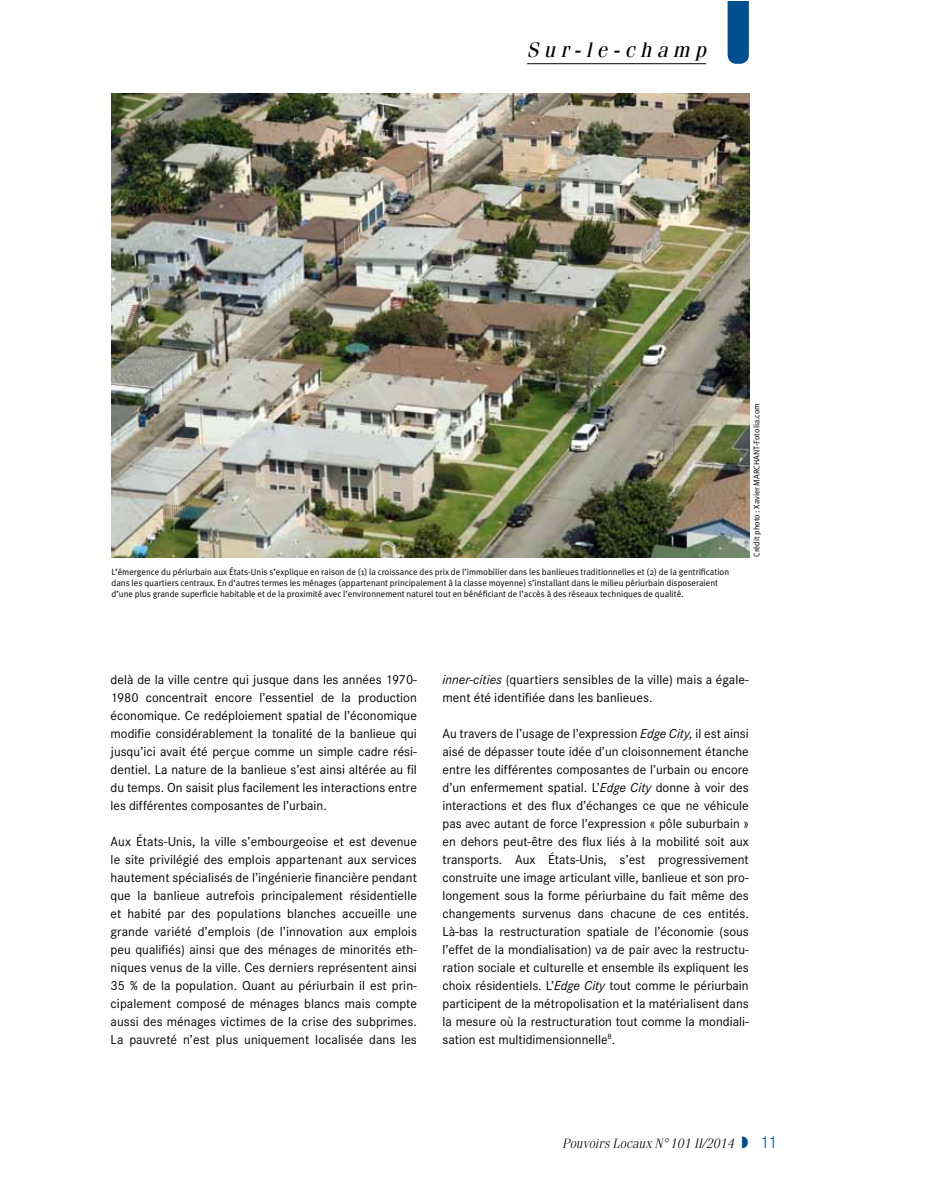
<style>
.page{position:relative;width:936px;height:1191px;background:#fff}
.page>*{position:absolute;margin:0;border:0;box-sizing:border-box;transform-origin:0 0}
.t1{font:italic 21px "Fenice";letter-spacing:.25em;color:#000}
.t2{font:300 condensed 16.5px "Helvetica Neue LT Pro";color:#004f91}
.t3{font:13.5px/18px "Corporate S";letter-spacing:.005em;color:#000;text-align:justify}
.t4{font:italic 300 13.5px "Fenice";color:#000}
.t5{font:9px/11.2px "Meta Plus Normal";color:#000}
.t6{font:8.25px "Meta Plus Normal";color:#000}
.s1{font-style:italic}
</style>
<div class="page">
<hr style="left:527px;top:63px;width:179px;height:1px;background:#000">
<svg style="left:727px;top:1px;width:21px;height:63px"></svg>
<img style="left:111px;top:94px;width:638px;height:463px">
<h1 class="t1" style="left:527px;top:37px;width:181px">Sur-le-champ</h1>
<p class="t5" style="left:111px;top:566px;width:619px">L’émergence du périurbain aux États-Unis s’explique en raison de (1) la croissance des prix de l’immobilier dans les banlieues traditionnelles et (2) de la gentrification dans les quartiers centraux. En d’autres termes les ménages (appartenant principalement à la classe moyenne) s’installant dans le milieu périurbain disposeraient d’une plus grande superficie habitable et de la proximité avec l’environnement naturel tout en bénéficiant de l’accès à des réseaux techniques de qualité.</p>
<p class="t6" style="left:752px;top:557px;width:155px;rotate:-90deg">Crédit photo: Xavier MARCHANT-Fotolia.com</p>
<p class="t3" style="left:111px;top:671px;width:308px">delà de la ville centre qui jusque dans les années 1970- 1980 concentrait encore l’essentiel de la production économique. Ce redéploiement spatial de l’économique modifie considérablement la tonalité de la banlieue qui jusqu’ici avait été perçue comme un simple cadre rési&shy;dentiel. La nature de la banlieue s’est ainsi altérée au fil du temps. On saisit plus facilement les interactions entre les différentes composantes de l’urbain.</p>
<p class="t3" style="left:111px;top:833px;width:308px">Aux États-Unis, la ville s’embourgeoise et est devenue le site privilégié des emplois appartenant aux services hautement spécialisés de l’ingénierie financière pendant que la banlieue autrefois principalement résidentielle et habité par des populations blanches accueille une grande variété d’emplois (de l’innovation aux emplois peu qualifiés) ainsi que des ménages de minorités eth&shy;niques venus de la ville. Ces derniers représentent ainsi 35 % de la population. Quant au périurbain il est prin&shy;cipalement composé de ménages blancs mais compte aussi des ménages victimes de la crise des subprimes.<br>La pauvreté n’est plus uniquement localisée dans les</p>
<p class="t3" style="left:442px;top:671px;width:308px"><span class="s1">inner-cities</span> (quartiers sensibles de la ville) mais a égale&shy;ment été identifiée dans les banlieues.</p>
<p class="t3" style="left:442px;top:725px;width:308px">Au travers de l’usage de l’expression <span class="s1">Edge City,</span> il est ainsi aisé de dépasser toute idée d’un cloisonnement étanche entre les différentes composantes de l’urbain ou encore d’un enfermement spatial. L’<span class="s1">Edge City</span> donne à voir des interactions et des flux d’échanges ce que ne véhicule pas avec autant de force l’expression « pôle suburbain » en dehors peut-être des flux liés à la mobilité soit aux transports. Aux États-Unis, s’est progressivement construite une image articulant ville, banlieue et son pro&shy;longement sous la forme périurbaine du fait même des changements survenus dans chacune de ces entités.<br>Là-bas la restructuration spatiale de l’économie (sous l’effet de la mondialisation) va de pair avec la restructu&shy;ration sociale et culturelle et ensemble ils expliquent les choix résidentiels. L’<span class="s1">Edge City</span> tout comme le périurbain participent de la métropolisation et la matérialisent dans la mesure où la restructuration tout comme la mondiali&shy;sation est multidimensionnelle<sup>8</sup>.</p>
<p class="t4" style="left:562px;top:1136px;width:173px">Pouvoirs Locaux N°101 II/2014</p>
<p class="t2" style="left:761px;top:1133px;width:17px">11</p>
</div>
